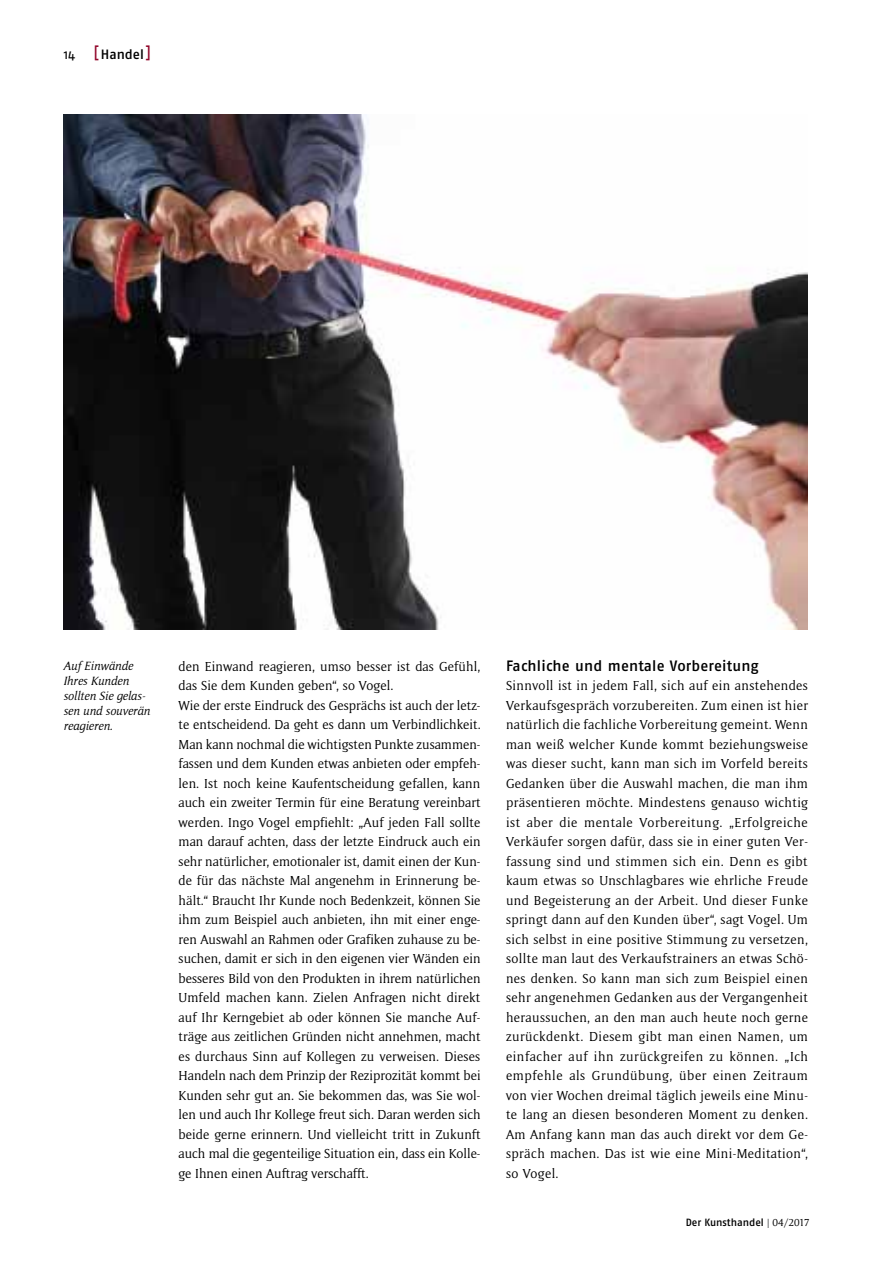
<style>
.page{position:relative;width:893px;height:1263px;background:#fff}
.page>*{position:absolute;margin:0;border:0;box-sizing:border-box;transform-origin:0 0}
.t1{font:15px "Fago No Med";letter-spacing:.01em;color:#000}
.t2{font:13.5px/19.5px "Memento";letter-spacing:.005em;color:#000}
.t3{font:13.5px "Fago No Med";color:#000}
.t4{font:13.5px "Fago No";color:#000}
.t5{font:italic 12.3px/14.9px "Memento";letter-spacing:.005em;color:#000}
.t6{font:10.5px "Fago No Med";letter-spacing:-.005em;color:#000}
.s1{font-size:15.6px;color:#92062a}
.s2{font-family:"Fago No";font-size:13.2px;color:#707172}
.s3{font-family:"Memento"}
</style>
<div class="page">
<img style="left:63px;top:115px;width:745px;height:515px">
<p class="t4" style="left:64px;top:46px;width:13px">14</p>
<p class="t3" style="left:94px;top:47px;width:58px"><span class="s1">[</span> Handel <span class="s1">]</span></p>
<p class="t5" style="left:63px;top:659px;width:88px">Auf Einwände<br>Ihres Kunden sollten Sie gelas&shy;sen und souverän reagieren.</p>
<p class="t2" style="left:179px;top:656px;width:304px">den Einwand reagieren, umso besser ist das Gefühl, das Sie dem Kunden geben“, so Vogel.<br>Wie der erste Eindruck des Gesprächs ist auch der letz&shy;te entscheidend. Da geht es dann um Verbindlichkeit.<br>Man kann nochmal die wichtigsten Punkte zusammen&shy;fassen und dem Kunden etwas anbieten oder empfeh&shy;len. Ist noch keine Kaufentscheidung gefallen, kann auch ein zweiter Termin für eine Beratung vereinbart werden. Ingo Vogel empfiehlt: „Auf jeden Fall sollte man darauf achten, dass der letzte Eindruck auch ein sehr natürlicher, emotionaler ist, damit einen der Kun&shy;de für das nächste Mal angenehm in Erinnerung be&shy;hält.“ Braucht Ihr Kunde noch Bedenkzeit, können Sie ihm zum Beispiel auch anbieten, ihn mit einer enge&shy;ren Auswahl an Rahmen oder Grafiken zuhause zu be&shy;suchen, damit er sich in den eigenen vier Wänden ein besseres Bild von den Produkten in ihrem natürlichen Umfeld machen kann. Zielen Anfragen nicht direkt auf Ihr Kerngebiet ab oder können Sie manche Auf&shy;träge aus zeitlichen Gründen nicht annehmen, macht es durchaus Sinn auf Kollegen zu verweisen. Dieses Handeln nach dem Prinzip der Reziprozität kommt bei Kunden sehr gut an. Sie bekommen das, was Sie wol&shy;len und auch Ihr Kollege freut sich. Daran werden sich beide gerne erinnern. Und vielleicht tritt in Zukunft auch mal die gegenteilige Situation ein, dass ein Kolle&shy;ge Ihnen einen Auftrag verschafft.</p>
<p class="t1" style="left:506px;top:657px;width:254px">Fachliche und mentale Vorbereitung</p>
<p class="t2" style="left:506px;top:676px;width:304px;text-align:justify">Sinnvoll ist in jedem Fall, sich auf ein anstehendes Verkaufsgespräch vorzubereiten. Zum einen ist hier natürlich die fachliche Vorbereitung gemeint. Wenn man weiß welcher Kunde kommt beziehungsweise was dieser sucht, kann man sich im Vorfeld bereits Gedanken über die Auswahl machen, die man ihm präsentieren möchte. Mindestens genauso wichtig ist aber die mentale Vorbereitung. „Erfolgreiche Verkäufer sorgen dafür, dass sie in einer guten Ver&shy;fassung sind und stimmen sich ein. Denn es gibt kaum etwas so Unschlagbares wie ehrliche Freude und Begeisterung an der Arbeit. Und dieser Funke springt dann auf den Kunden über“, sagt Vogel. Um sich selbst in eine positive Stimmung zu versetzen, sollte man laut des Verkaufstrainers an etwas Schö&shy;nes denken. So kann man sich zum Beispiel einen sehr angenehmen Gedanken aus der Vergangenheit heraussuchen, an den man auch heute noch gerne zurückdenkt. Diesem gibt man einen Namen, um einfacher auf ihn zurückgreifen zu können. „Ich empfehle als Grundübung, über einen Zeitraum von vier Wochen dreimal täglich jeweils eine Minu&shy;te lang an diesen besonderen Moment zu denken.<br>Am Anfang kann man das auch direkt vor dem Ge&shy;spräch machen. Das ist wie eine Mini-Meditation“, so Vogel.</p>
<p class="t6" style="left:686px;top:1216px;width:126px">Der Kunsthandel <span class="s2">I</span> <span class="s3">04/2017</span></p>
</div>
